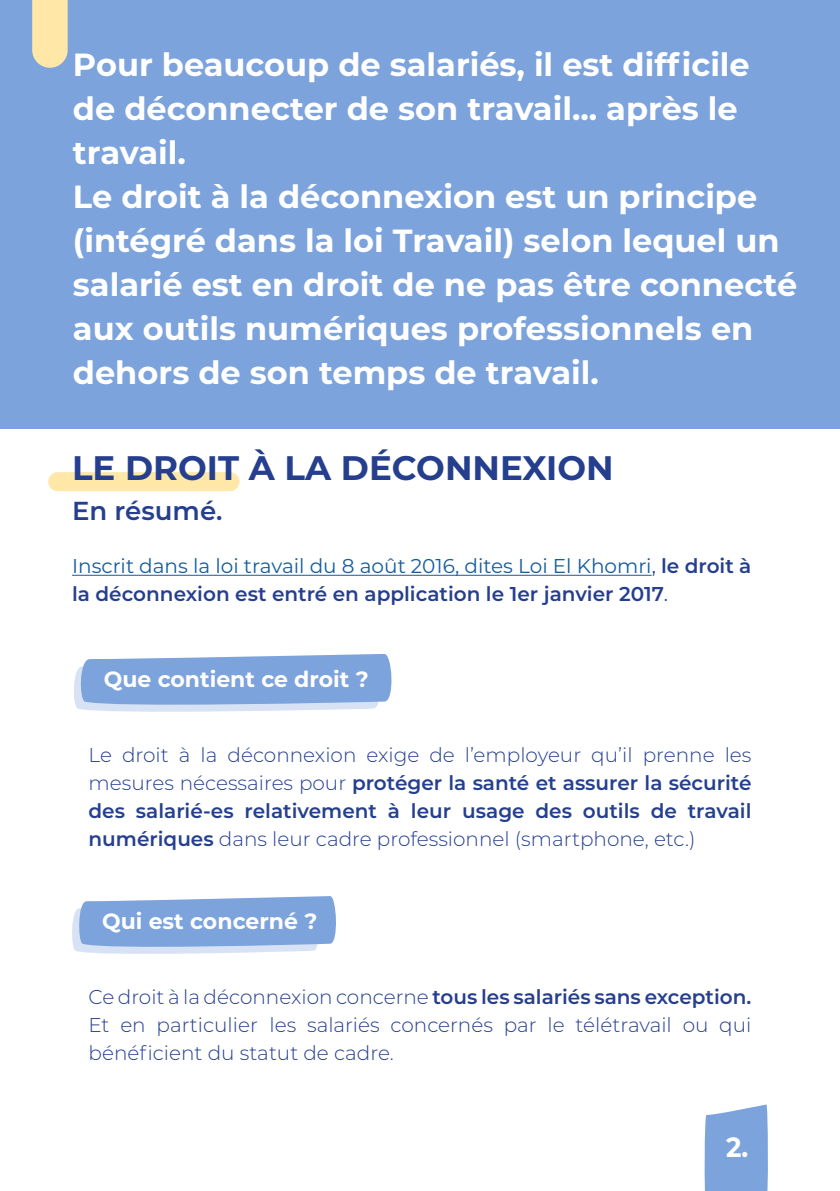
<style>
.page{position:relative;width:840px;height:1191px;background:#fff}
.page>*{position:absolute;margin:0;border:0;box-sizing:border-box;transform-origin:0 0}
.Style_de_paragraphe{font:700 34px "Montserrat";color:#253f8e}
.t1{font:700 32px/44px "Montserrat";color:#fff}
.t2{font:700 27.8px "Montserrat";color:#fff;scale:.93 1}
.Style_de_paragraphe-2{font:600 26px "Montserrat";color:#253f8e}
.Style_de_paragraphe-3{font:700 22px "Montserrat";color:#fff}
.Style_de_paragraphe-4{font:300 20px/28px "Montserrat";color:#253f8e;text-align:justify}
.Style_de_paragraphe-5{font:600 20px/28px "Montserrat";color:#253f8e}
.s1{font-weight:400;color:#175d9e}
.s2{font-weight:400}
.s3{font-weight:600}
</style>
<div class="page">
<div style="left:48px;top:472px;width:191px;height:19px;background:#ffe7a7;border-radius:9px"></div>
<hr style="left:72px;top:575px;width:579px;height:1px;background:#175d9e">
<svg style="left:74px;top:654px;width:318px;height:58px;background:#93b3e2"></svg>
<svg style="left:72px;top:896px;width:264px;height:58px;background:#94b3e2"></svg>
<svg style="left:704px;top:1104px;width:64px;height:87px;background:#87abdf"></svg>
<div style="left:1px;top:0;width:838px;height:428px;background:#7ca3dc"></div>
<svg style="left:32px;top:0;width:36px;height:68px;background:#f5e1aa"></svg>
<p class="t1" style="left:73px;top:41px;width:725px">Pour beaucoup de salariés, il est difficile de déconnecter de son travail... après le travail.<br>Le droit à la déconnexion est un principe (intégré dans la loi Travail) selon lequel un salarié est en droit de ne pas être connecté aux outils numériques professionnels en dehors de son temps de travail.</p>
<p class="Style_de_paragraphe" style="left:72px;top:443px;width:542px">LE DROIT À LA DÉCONNEXION</p>
<p class="Style_de_paragraphe-2" style="left:72px;top:492px;width:152px">En résumé.</p>
<p class="Style_de_paragraphe-5" style="left:72px;top:551px;width:680px"><span class="s1">Inscrit dans la loi travail du 8 août 2016, dites Loi El Khomri</span><span class="s2">,</span> le droit à la déconnexion est entré en application le 1er janvier 2017<span class="s2">.</span></p>
<p class="Style_de_paragraphe-3" style="left:104px;top:663px;width:266px">Que contient ce droit ?</p>
<p class="Style_de_paragraphe-4" style="left:88px;top:740px;width:664px">Le droit à la déconnexion exige de l’employeur qu’il prenne les mesures nécessaires pour <span class="s3">protéger la santé et assurer la sécurité des salarié-es relativement à leur usage des outils de travail numériques</span> dans leur cadre professionnel (smartphone, etc.)</p>
<p class="Style_de_paragraphe-3" style="left:102px;top:905px;width:217px">Qui est concerné ?</p>
<p class="Style_de_paragraphe-4" style="left:88px;top:982px;width:664px">Ce droit à la déconnexion concerne <span class="s3">tous les salariés sans exception.<br></span>Et en particulier les salariés concernés par le télétravail ou qui bénéficient du statut de cadre.</p>
<p class="t2" style="left:725px;top:1127px;width:26px">2.</p>
</div>
